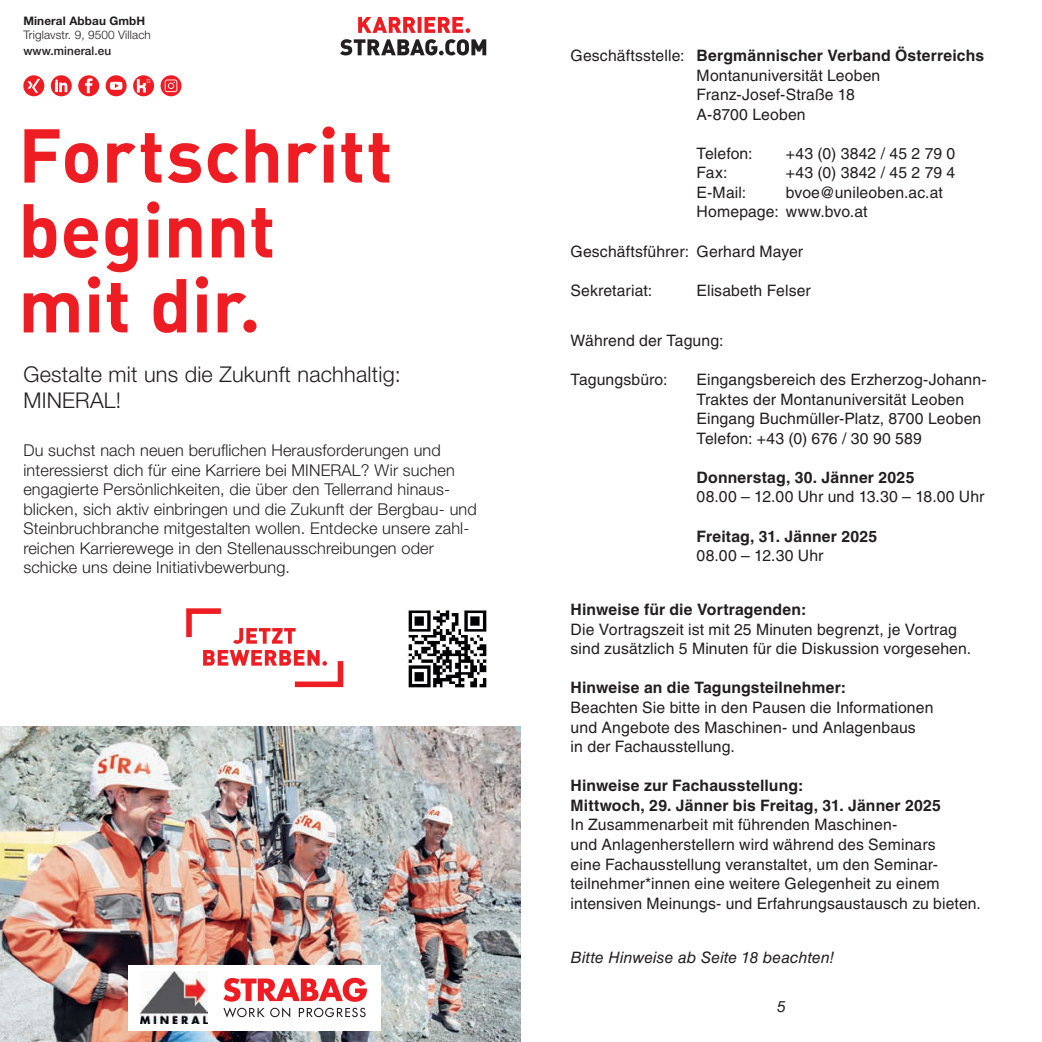
<style>
.page{position:relative;width:1042px;height:1042px;background:#fff}
.page>*{position:absolute;margin:0;border:0;box-sizing:border-box;transform-origin:0 0}
.t1{font:700 74.9px/74.9px "DIN Pro";color:#ee1d23}
.t2{font:300 21.7px/26.1px "Helvetica Neue LT Pro";letter-spacing:.01em;color:#231f20}
.t3{font:300 16.28px/19.6px "Helvetica Neue LT Pro";letter-spacing:.01em;color:#231f20}
.t4{font:15.75px/19.6px "Helvetica LT Std";letter-spacing:.01em;color:#231f20}
.t5{font:700 15.75px/19.6px "Helvetica LT Std";letter-spacing:.01em;color:#231f20}
.t6{font:italic 15.75px "Helvetica LT Std";letter-spacing:.005em;color:#231f20}
.t7{font:300 11.72px "Helvetica Neue LT Pro";letter-spacing:.01em;color:#231f20}
.t8{font:700 11.72px "Helvetica Neue LT Pro";letter-spacing:.01em;color:#231f20}
.t9{font:500 11.72px "Helvetica Neue LT Pro";letter-spacing:.01em;color:#231f20}
.s1{font-weight:700}
</style>
<div class="page">
<img style="left:0;top:16px;width:521px;height:1026px">
<img style="left:396px;top:598px;width:102px;height:102px">
<div style="left:128px;top:964px;width:171px;height:66px;background:#fff"></div>
<img style="left:140px;top:972px;width:67px;height:51px">
<div style="left:210px;top:965px;width:171px;height:65px;background:#fff"></div>
<svg style="left:223px;top:978px;width:144px;height:39px"></svg>
<p class="t8" style="left:23px;top:13px;width:123px">Mineral Abbau GmbH</p>
<p class="t7" style="left:23px;top:27px;width:129px">Triglavstr. 9, 9500 Villach</p>
<p class="t9" style="left:23px;top:44px;width:90px">www.mineral.eu</p>
<h1 class="t1" style="left:18px;top:109px;width:376px">Fortschritt beginnt mit dir.</h1>
<h2 class="t2" style="left:23px;top:361px;width:379px">Gestalte mit uns die Zukunft nachhaltig:<br>MINERAL!</h2>
<p class="t3" style="left:23px;top:440px;width:455px">Du suchst nach neuen beruflichen Herausforderungen und interessierst dich für eine Karriere bei MINERAL? Wir suchen engagierte Persönlichkeiten, die über den Tellerrand hinaus&shy;blicken, sich aktiv einbringen und die Zukunft der Bergbau- und Steinbruchbranche mitgestalten wollen. Entdecke unsere zahl&shy;reichen Karrierewege in den Stellenausschreibungen oder schicke uns deine Initiativbewerbung.</p>
<p class="t4" style="left:696px;top:46px;width:289px;text-indent:-126px">Geschäftsstelle: <span class="s1">Bergmännischer Verband Österreichs<br></span>Montanuniversität Leoben<br>Franz-Josef-Straße 18<br>A-8700 Leoben</p>
<p class="t4" style="left:696px;top:143px;width:57px">Telefon:</p>
<p class="t4" style="left:786px;top:143px;width:171px">+43 (0) 3842 / 45 2 79 0</p>
<p class="t4" style="left:696px;top:163px;width:32px">Fax:</p>
<p class="t4" style="left:786px;top:163px;width:171px">+43 (0) 3842 / 45 2 79 4</p>
<p class="t4" style="left:696px;top:182px;width:51px">E-Mail:</p>
<p class="t4" style="left:696px;top:182px;width:248px;text-indent:89px">bvoe@unileoben.ac.at<br>Homepage: www.bvo.at</p>
<p class="t4" style="left:570px;top:241px;width:234px">Geschäftsführer: Gerhard Mayer</p>
<p class="t4" style="left:570px;top:281px;width:83px">Sekretariat:</p>
<p class="t4" style="left:696px;top:281px;width:116px">Elisabeth Felser</p>
<p class="t4" style="left:570px;top:330px;width:154px">Während der Tagung:</p>
<p class="t4" style="left:570px;top:370px;width:98px">Tagungsbüro:</p>
<p class="t4" style="left:696px;top:370px;width:292px">Eingangsbereich des Erzherzog-Johann-Traktes der Montanuniversität Leoben Eingang Buchmüller-Platz, 8700 Leoben Telefon: +43 (0) 676 / 30 90 589</p>
<p class="t5" style="left:696px;top:467px;width:219px">Donnerstag, 30. Jänner 2025</p>
<p class="t4" style="left:696px;top:487px;width:289px">08.00 – 12.00 Uhr und 13.30 – 18.00 Uhr</p>
<p class="t5" style="left:696px;top:526px;width:182px">Freitag, 31. Jänner 2025</p>
<p class="t4" style="left:696px;top:546px;width:128px">08.00 – 12.30 Uhr</p>
<p class="t5" style="left:570px;top:599px;width:237px">Hinweise für die Vortragenden:</p>
<p class="t4" style="left:570px;top:619px;width:402px">Die Vortragszeit ist mit 25 Minuten begrenzt, je Vortrag sind zusätzlich 5 Minuten für die Diskussion vorgesehen.</p>
<p class="t5" style="left:570px;top:678px;width:277px">Hinweise an die Tagungsteilnehmer:</p>
<p class="t4" style="left:570px;top:697px;width:364px">Beachten Sie bitte in den Pausen die Informationen und Angebote des Maschinen- und Anlagenbaus<br>in der Fachausstellung.</p>
<p class="t5" style="left:570px;top:775px;width:372px">Hinweise zur Fachausstellung:<br>Mittwoch, 29. Jänner bis Freitag, 31. Jänner 2025</p>
<p class="t4" style="left:570px;top:815px;width:412px">In Zusammenarbeit mit führenden Maschinen-<br>und Anlagenherstellern wird während des Seminars<br>eine Fachausstellung veranstaltet, um den Seminar&shy;teilnehmer*innen eine weitere Gelegenheit zu einem intensiven Meinungs- und Erfahrungsaustausch zu bieten.</p>
<p class="t6" style="left:570px;top:948px;width:265px">Bitte Hinweise ab Seite 18 beachten!</p>
<p class="t6" style="left:777px;top:997px;width:10px">5</p>
</div>
